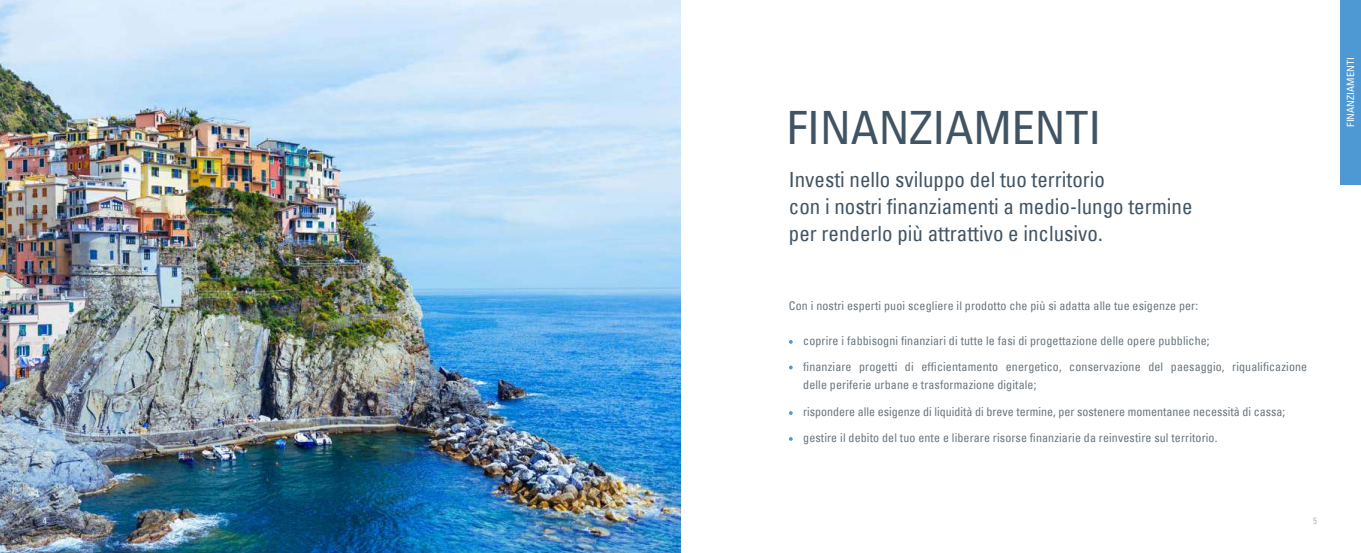
<style>
.page{position:relative;width:1361px;height:553px;background:#fff}
.page>*{position:absolute;margin:0;border:0;box-sizing:border-box;transform-origin:0 0}
.t1{font:condensed 46px "Univers";color:#415464}
.t2{font:condensed 21px/27px "Univers";color:#415464}
.t3{font:condensed 12px/18px "Univers";letter-spacing:.01em;color:#68757d}
.t4{font:condensed 10px "Univers";letter-spacing:.01em;color:#fff}
.t5{font:condensed 9px "Univers";color:#fff}
.t6{font:condensed 9px "Univers";color:#b1bbc2}
</style>
<div class="page">
<img style="left:0;top:0;width:680px;height:553px">
<div style="left:1340px;top:0;width:21px;height:184px;background:#4e98d3"></div>
<svg style="left:789px;top:340px;width:4px;height:4px"></svg>
<svg style="left:789px;top:365px;width:4px;height:4px"></svg>
<svg style="left:789px;top:411px;width:4px;height:4px"></svg>
<svg style="left:789px;top:437px;width:4px;height:4px"></svg>
<h1 class="t1" style="left:787px;top:97px;width:316px">FINANZIAMENTI</h1>
<h2 class="t2" style="left:789px;top:166px;width:405px">Investi nello sviluppo del tuo territorio<br>con i nostri finanziamenti a medio-lungo termine per renderlo più attrattivo e inclusivo.</h2>
<p class="t3" style="left:789px;top:297px;width:411px">Con i nostri esperti puoi scegliere il prodotto che più si adatta alle tue esigenze per:</p>
<p class="t3" style="left:803px;top:331px;width:408px">coprire i fabbisogni finanziari di tutte le fasi di progettazione delle opere pubbliche;</p>
<p class="t3" style="left:803px;top:358px;width:505px">finanziare progetti di efficientamento energetico, conservazione del paesaggio, riqualificazione delle periferie urbane e trasformazione digitale;</p>
<p class="t3" style="left:803px;top:402px;width:483px">rispondere alle esigenze di liquidità di breve termine, per sostenere momentanee necessità di cassa;</p>
<p class="t3" style="left:803px;top:429px;width:416px">gestire il debito del tuo ente e liberare risorse finanziarie da reinvestire sul territorio.</p>
<p class="t5" style="left:43px;top:514px;width:5px">4</p>
<p class="t6" style="left:1313px;top:514px;width:5px">5</p>
<p class="t4" style="left:1344px;top:127px;width:71px;rotate:-90deg">FINANZIAMENTI</p>
</div>
